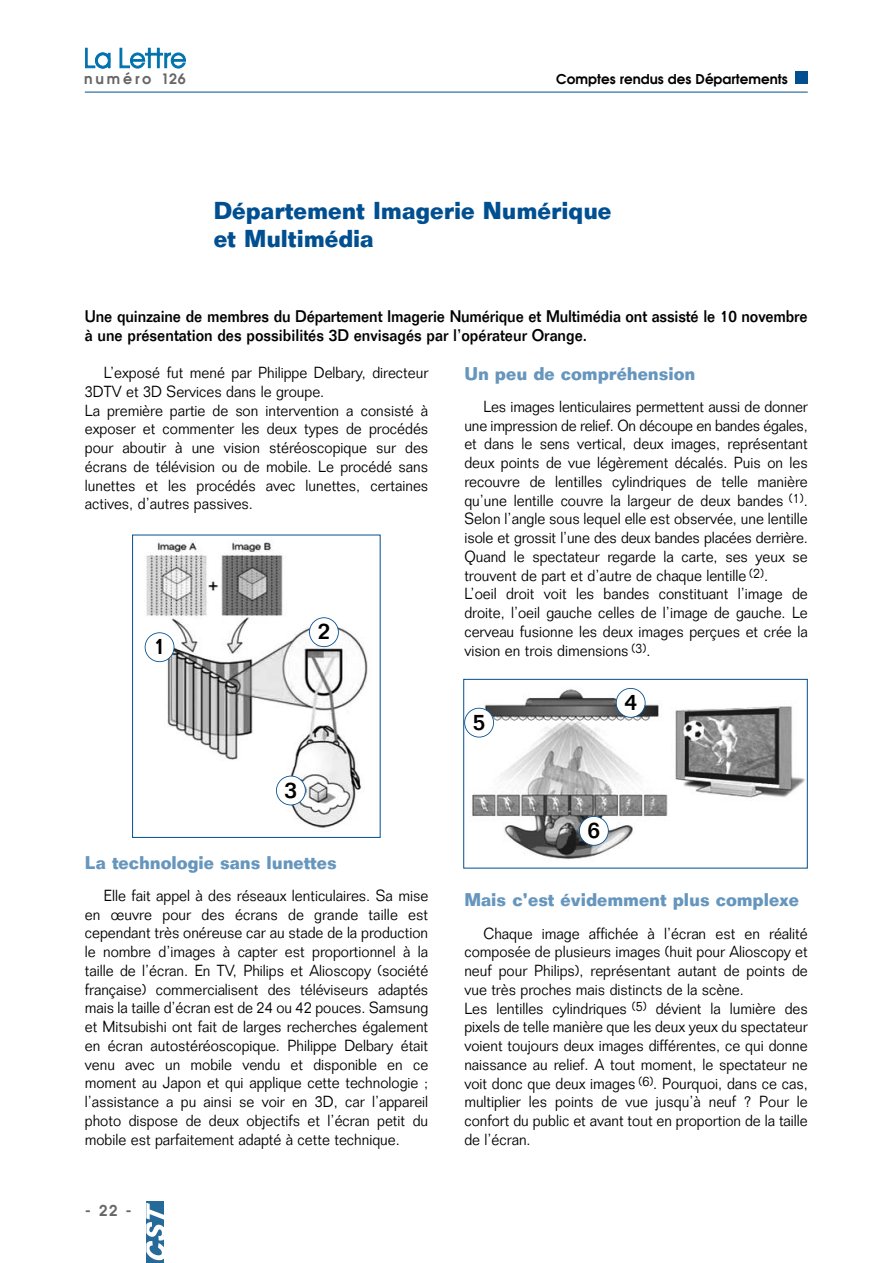
<style>
.page{position:relative;width:893px;height:1263px;background:#fff}
.page>*{position:absolute;margin:0;border:0;box-sizing:border-box;transform-origin:0 0}
.t1{font:700 24px/28.5px "Folio";color:#004f91;scale:.93 1}
.t2{font:500 22.5px "Folio";color:#000}
.t3{font:700 18px "Folio";color:#6696bd;scale:.93 1}
.t4{font:500 16.5px/18.8px "Folio";letter-spacing:-.01em;color:#000;scale:.93 1}
.t5{font:300 15.75px/18.8px "Folio";color:#000;scale:.93 1}
.t6{font:600 15px "Avant Garde";color:#666}
.t7{font:600 14.25px "Avant Garde";letter-spacing:.2em;color:#666}
.t8{font:600 13.5px "Avant Garde";color:#000}
</style>
<div class="page">
<div style="left:146px;top:1201px;width:18px;height:62px;background:#256a99"></div>
<svg style="left:146px;top:1203px;width:18px;height:58px"></svg>
<div style="left:795px;top:71px;width:13px;height:13px;background:#004f91"></div>
<hr style="left:85px;top:92px;width:723px;height:1px;background:#004f91">
<svg style="left:85px;top:48px;width:26px;height:21px"></svg>
<svg style="left:120px;top:48px;width:66px;height:21px"></svg>
<div style="left:95px;top:53px;width:15px;height:15px;border:1px solid #0072ae;border-radius:50%"></div>
<img style="left:465px;top:688px;width:340px;height:171px">
<div style="left:463px;top:679px;width:345px;height:189px;border:1px solid #004f91"></div>
<img style="left:144px;top:540px;width:224px;height:288px">
<div style="left:132px;top:535px;width:249px;height:303px;border:1px solid #004f91"></div>
<div style="left:145px;top:633px;width:29px;height:29px;background:#fff;border-radius:50%"></div>
<div style="left:145px;top:632px;width:29px;height:30px;border:2px solid #004f91;border-radius:50%"></div>
<div style="left:309px;top:618px;width:29px;height:29px;background:#fff;border-radius:50%"></div>
<div style="left:309px;top:617px;width:30px;height:30px;border:2px solid #004f91;border-radius:50%"></div>
<div style="left:276px;top:776px;width:29px;height:29px;background:#fff;border-radius:50%"></div>
<div style="left:276px;top:776px;width:30px;height:29px;border:2px solid #004f91;border-radius:50%"></div>
<div style="left:616px;top:688px;width:29px;height:29px;background:#fff;border-radius:50%"></div>
<div style="left:616px;top:688px;width:30px;height:30px;border:2px solid #004f91;border-radius:50%"></div>
<div style="left:465px;top:708px;width:29px;height:29px;background:#fff;border-radius:50%"></div>
<div style="left:464px;top:708px;width:30px;height:29px;border:2px solid #004f91;border-radius:50%"></div>
<div style="left:579px;top:816px;width:29px;height:29px;background:#fff;border-radius:50%"></div>
<div style="left:579px;top:816px;width:30px;height:30px;border:2px solid #004f91;border-radius:50%"></div>
<p class="t7" style="left:84px;top:72px;width:103px">numéro 126</p>
<p class="t8" style="left:556px;top:72px;width:233px">Comptes rendus des Départements</p>
<h1 class="t1" style="left:214px;top:198px;width:429px">Département Imagerie Numérique et Multimédia</h1>
<p class="t4" style="left:85px;top:309px;width:779px">Une quinzaine de membres du Département Imagerie Numérique et Multimédia ont assisté le 10 novembre à une présentation des possibilités 3D envisagés par l’opérateur Orange.</p>
<p class="t5" style="left:85px;top:365px;width:371px;text-indent:19px">L’exposé fut mené par Philippe Delbary, directeur 3DTV et 3D Services dans le groupe.<br>La première partie de son intervention a consisté à exposer et commenter les deux types de procédés pour aboutir à une vision stéréoscopique sur des écrans de télévision ou de mobile. Le procédé sans lunettes et les procédés avec lunettes, certaines actives, d’autres passives.</p>
<h2 class="t2" style="left:153px;top:638px;width:14px">1</h2>
<h2 class="t2" style="left:318px;top:623px;width:14px">2</h2>
<h2 class="t2" style="left:285px;top:781px;width:14px">3</h2>
<p class="t3" style="left:85px;top:855px;width:272px">La technologie sans lunettes</p>
<p class="t5" style="left:85px;top:888px;width:371px;text-align:justify;text-indent:19px">Elle fait appel à des réseaux lenticulaires. Sa mise en œuvre pour des écrans de grande taille est cependant très onéreuse car au stade de la production le nombre d’images à capter est proportionnel à la taille de l’écran. En TV, Philips et Alioscopy (société française) commercialisent des téléviseurs adaptés mais la taille d’écran est de 24 ou 42 pouces. Samsung et Mitsubishi ont fait de larges recherches également en écran autostéréoscopique. Philippe Delbary était venu avec un mobile vendu et disponible en ce moment au Japon et qui applique cette technologie ; l’assistance a pu ainsi se voir en 3D, car l’appareil photo dispose de deux objectifs et l’écran petit du mobile est parfaitement adapté à cette technique.</p>
<p class="t6" style="left:85px;top:1204px;width:49px">-22-</p>
<p class="t3" style="left:464px;top:366px;width:250px">Un peu de compréhension</p>
<p class="t5" style="left:464px;top:399px;width:371px;text-indent:19px">Les images lenticulaires permettent aussi de donner une impression de relief. On découpe en bandes égales, et dans le sens vertical, deux images, représentant deux points de vue légèrement décalés. Puis on les recouvre de lentilles cylindriques de telle manière qu’une lentille couvre la largeur de deux bandes <sup>(1)</sup>.<br>Selon l’angle sous lequel elle est observée, une lentille isole et grossit l’une des deux bandes placées derrière.<br>Quand le spectateur regarde la carte, ses yeux se trouvent de part et d’autre de chaque lentille <sup>(2)</sup>.<br>L’oeil droit voit les bandes constituant l’image de droite, l’oeil gauche celles de l’image de gauche. Le cerveau fusionne les deux images perçues et crée la vision en trois dimensions <sup>(3)</sup>.</p>
<h2 class="t2" style="left:473px;top:713px;width:14px">5</h2>
<h2 class="t2" style="left:624px;top:693px;width:14px">4</h2>
<h2 class="t2" style="left:588px;top:821px;width:14px">6</h2>
<p class="t3" style="left:464px;top:893px;width:361px">Mais c’est évidemment plus complexe</p>
<p class="t5" style="left:464px;top:925px;width:371px;text-indent:19px">Chaque image affichée à l’écran est en réalité composée de plusieurs images (huit pour Alioscopy et neuf pour Philips), représentant autant de points de vue très proches mais distincts de la scène.<br>Les lentilles cylindriques <sup>(5)</sup> dévient la lumière des pixels de telle manière que les deux yeux du spectateur voient toujours deux images différentes, ce qui donne naissance au relief. A tout moment, le spectateur ne voit donc que deux images <sup>(6)</sup>. Pourquoi, dans ce cas, multiplier les points de vue jusqu’à neuf ? Pour le confort du public et avant tout en proportion de la taille de l’écran.</p>
</div>
